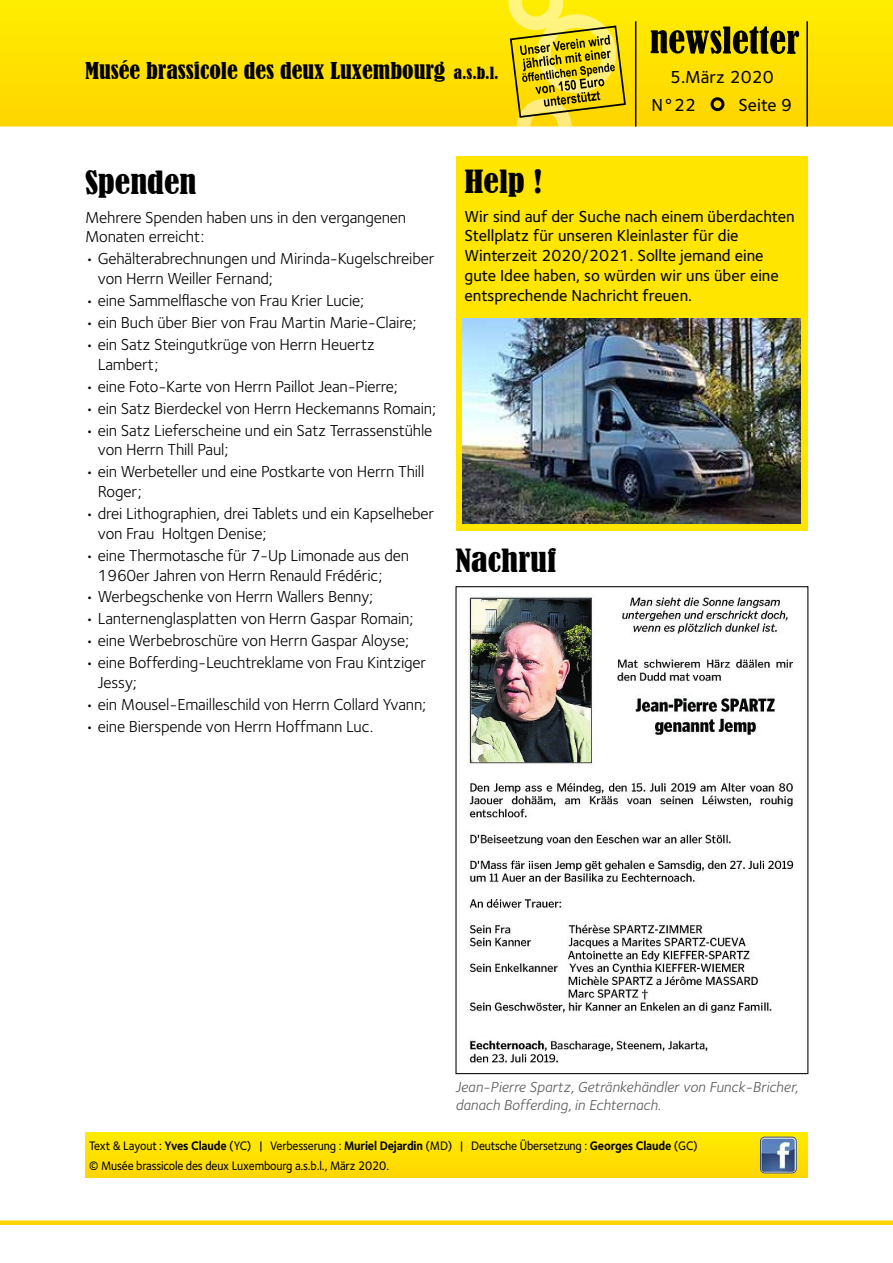
<style>
.page{position:relative;width:893px;height:1263px;background:#fff}
.page>*{position:absolute;margin:0;border:0;box-sizing:border-box;transform-origin:0 0}
.t1{font:condensed 30px "Bernard";color:#000;scale:1.15 1}
.t2{font:condensed 21.75px "Bernard";color:#000;scale:1.1 1}
.t3{font:18px/28.5px "Foundry Sterling Medium CE";color:#000}
.t4{font:16.5px/19.8px "Foundry Sterling Book CE";letter-spacing:-.01em;color:#000}
.t5{font:16.5px/19.8px "Foundry Sterling Medium CE";color:#000}
.t6{font:15px/18px "Foundry Sterling Book Italic CE";color:#58585a}
.t7{font:12.75px/20.1px "Foundry Sterling Medium CE";letter-spacing:-.015em;color:#000;scale:.93 1}
.s1{font-size:15.75px;color:#ffd400}
.s2{font-family:"Foundry Sterling Bold CE"}
</style>
<div class="page">
<svg style="left:0;top:0;width:893px;height:126px;background:#fee000"></svg>
<svg style="left:651px;top:26px;width:148px;height:28px;background:#7d7000"></svg>
<div style="left:712px;top:99px;width:11px;height:11px;background:#ffd400;border-radius:50%"></div>
<div style="left:711px;top:97px;width:13px;height:14px;border:3px solid #000;border-radius:50%"></div>
<div style="left:0;top:1220px;width:893px;height:5px;background:#ffd400"></div>
<hr style="left:806px;top:21px;width:2px;height:105px;background:#000">
<svg style="left:508px;top:0;width:129px;height:126px;background:#dbc41e"></svg>
<img style="left:467px;top:596px;width:327px;height:467px">
<div style="left:85px;top:1132px;width:723px;height:46px;background:#ffe100"></div>
<img style="left:760px;top:1137px;width:36px;height:36px">
<div style="left:760px;top:1137px;width:37px;height:36px;border:1px solid #39518e;border-radius:4px"></div>
<div style="left:456px;top:156px;width:351px;height:374px;background:#ffe500"></div>
<img style="left:463px;top:319px;width:337px;height:204px">
<h2 class="t2" style="left:85px;top:58px;width:378px">Musée brassicole des deux Luxembourg <span class="s1">a.s.b.l.</span></h2>
<p class="t3" style="left:651px;top:63px;width:124px;text-indent:19px">5.März 2020<br>N°22</p>
<p class="t3" style="left:738px;top:91px;width:55px">Seite 9</p>
<h1 class="t1" style="left:85px;top:165px;width:98px">Spenden</h1>
<p class="t4" style="left:85px;top:207px;width:323px">Mehrere Spenden haben uns in den vergangenen<br>Monaten erreicht:</p>
<p class="t4" style="left:98px;top:249px;width:338px;text-indent:-13px">• Gehälterabrechnungen und Mirinda-Kugelschreiber von Herrn Weiller Fernand;</p>
<p class="t4" style="left:85px;top:291px;width:281px">• eine Sammelflasche von Frau Krier Lucie;</p>
<p class="t4" style="left:85px;top:313px;width:333px">• ein Buch über Bier von Frau Martin Marie-Claire;</p>
<p class="t4" style="left:98px;top:335px;width:279px;text-indent:-13px">• ein Satz Steingutkrüge von Herrn Heuertz<br>Lambert;</p>
<p class="t4" style="left:85px;top:376px;width:314px">• eine Foto-Karte von Herrn Paillot Jean-Pierre;</p>
<p class="t4" style="left:85px;top:398px;width:352px">• ein Satz Bierdeckel von Herrn Heckemanns Romain;</p>
<p class="t4" style="left:98px;top:420px;width:336px;text-indent:-13px">• ein Satz Lieferscheine und ein Satz Terrassenstühle von Herrn Thill Paul;</p>
<p class="t4" style="left:98px;top:462px;width:328px;text-indent:-13px">• ein Werbeteller und eine Postkarte von Herrn Thill<br>Roger;</p>
<p class="t4" style="left:98px;top:504px;width:338px;text-indent:-13px">• drei Lithographien, drei Tablets und ein Kapselheber von Frau Holtgen Denise;</p>
<p class="t4" style="left:98px;top:545px;width:313px;text-indent:-13px">• eine Thermotasche für 7-Up Limonade aus den<br>1960er Jahren von Herrn Renauld Frédéric;</p>
<p class="t4" style="left:85px;top:587px;width:289px">• Werbegschenke von Herrn Wallers Benny;</p>
<p class="t4" style="left:85px;top:609px;width:330px">• Lanternenglasplatten von Herrn Gaspar Romain;</p>
<p class="t4" style="left:85px;top:631px;width:325px">• eine Werbebroschüre von Herrn Gaspar Aloyse;</p>
<p class="t4" style="left:98px;top:653px;width:330px;text-indent:-13px">• eine Bofferding-Leuchtreklame von Frau Kintziger<br>Jessy;</p>
<p class="t4" style="left:85px;top:695px;width:343px">• ein Mousel-Emailleschild von Herrn Collard Yvann;</p>
<p class="t4" style="left:85px;top:717px;width:290px">• eine Bierspende von Herrn Hoffmann Luc.</p>
<h1 class="t1" style="left:464px;top:164px;width:69px">Help !</h1>
<p class="t5" style="left:464px;top:206px;width:332px">Wir sind auf der Suche nach einem überdachten Stellplatz für unseren Kleinlaster für die Winterzeit 2020/2021. Sollte jemand eine gute Idee haben, so würden wir uns über eine entsprechende Nachricht freuen.</p>
<h1 class="t1" style="left:455px;top:543px;width:89px">Nachruf</h1>
<p class="t6" style="left:455px;top:1078px;width:344px">Jean-Pierre Spartz, Getränkehändler von Funck-Bricher, danach Bofferding, in Echternach.</p>
<p class="t7" style="left:89px;top:1136px;width:656px">Text &amp; Layout : <span class="s2">Yves Claude</span> (YC) | Verbesserung : <span class="s2">Muriel Dejardin</span> (MD) | Deutsche Übersetzung : <span class="s2">Georges Claude</span> (GC) © Musée brassicole des deux Luxembourg a.s.b.l., März 2020.</p>
</div>
